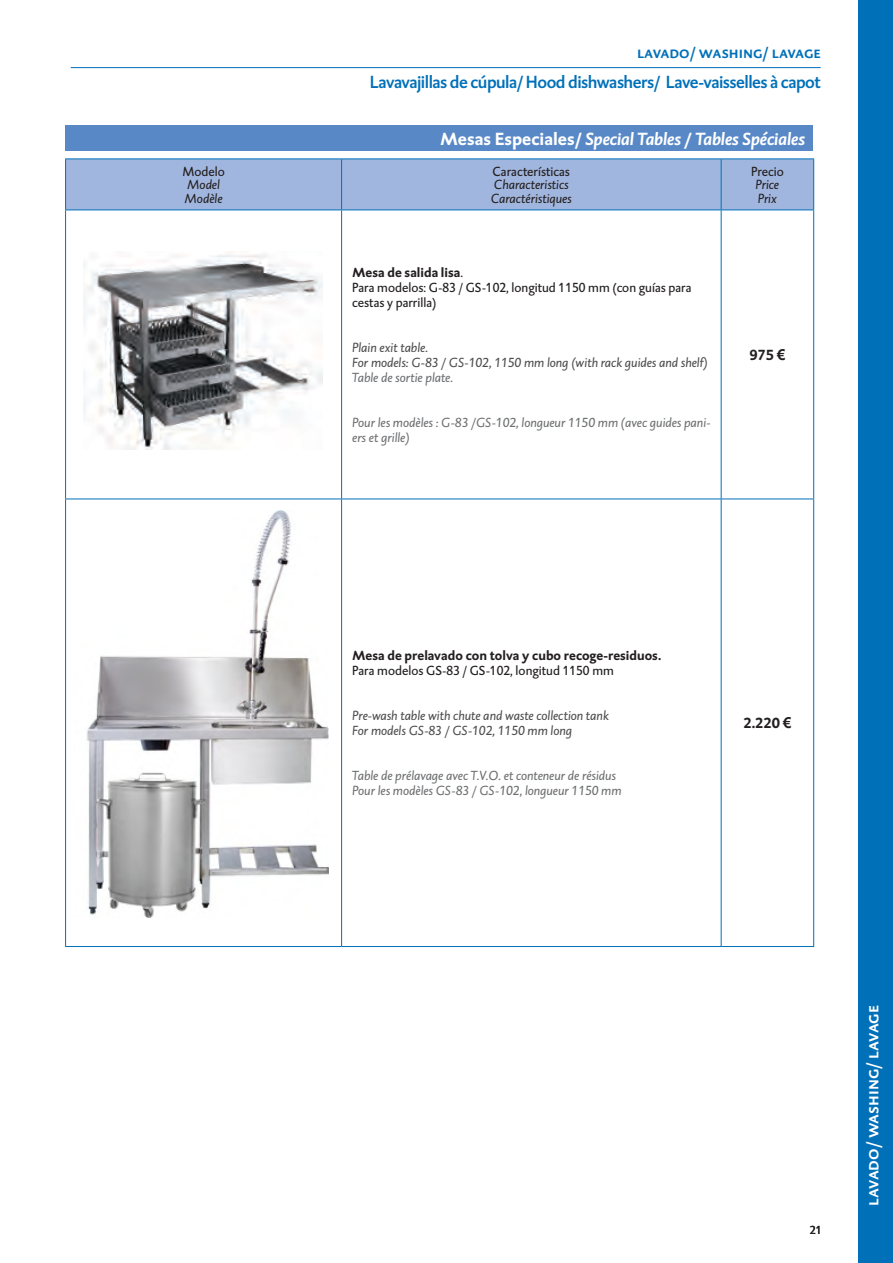
<style>
.page{position:relative;width:893px;height:1263px;background:#fff}
.page>*{position:absolute;margin:0;border:0;box-sizing:border-box;transform-origin:0 0}
.t1{font:500 18px "DTL Caspari T";letter-spacing:-.03em;color:#0070b9}
.t2{font:italic 700 18px "DTL Caspari T";letter-spacing:-.005em;color:#fff}
.t3{font:500 18px "DTL Caspari T Caps";color:#fff}
.t4{font:500 16.5px "DTL Caspari T Caps";color:#0070b9}
.t5{font:700 15px "DTL Caspari T";color:#231f20}
.t6{font:italic 13.5px/15px "DTL Caspari T";letter-spacing:-.005em;color:#6d6f71}
.t7{font:13.5px/15px "DTL Caspari T";color:#231f20}
.t8{font:italic 13.5px/15px "DTL Caspari T";letter-spacing:-.005em;color:#4d4d4f}
.t9{font:italic 13.5px/13.5px "DTL Caspari T";letter-spacing:-.005em;color:#231f20}
.t10{font:700 13.5px "DTL Caspari T";color:#231f20}
.t11{font:12px "DTL Caspari T";color:#231f20}
.s1{font-style:normal}
.s2{font-weight:700}
.s3{font-family:"Arial"}
</style>
<div class="page">
<div style="left:859px;top:0;width:34px;height:1263px;background:#0070b9"></div>
<hr style="left:71px;top:67px;width:750px;height:1px;background:#0070b9">
<div style="left:65px;top:126px;width:748px;height:25px;background:#5888c6"></div>
<div style="left:66px;top:160px;width:747px;height:50px;background:#a1b6de"></div>
<hr style="left:65px;top:159px;width:277px;height:1px;background:#0070b9">
<hr style="left:65px;top:159px;width:1px;height:51px;background:#0070b9">
<hr style="left:342px;top:159px;width:379px;height:1px;background:#0070b9">
<hr style="left:341px;top:159px;width:1px;height:51px;background:#0070b9">
<hr style="left:721px;top:159px;width:93px;height:1px;background:#0070b9">
<hr style="left:721px;top:159px;width:1px;height:51px;background:#0070b9">
<hr style="left:813px;top:159px;width:1px;height:51px;background:#0070b9">
<hr style="left:65px;top:210px;width:277px;height:1px;background:#0070b9">
<hr style="left:65px;top:210px;width:1px;height:289px;background:#0070b9">
<hr style="left:342px;top:210px;width:379px;height:1px;background:#0070b9">
<hr style="left:341px;top:210px;width:1px;height:289px;background:#0070b9">
<hr style="left:721px;top:210px;width:93px;height:1px;background:#0070b9">
<hr style="left:813px;top:210px;width:1px;height:289px;background:#0070b9">
<hr style="left:65px;top:499px;width:277px;height:1px;background:#0070b9">
<hr style="left:65px;top:499px;width:1px;height:447px;background:#0070b9">
<hr style="left:342px;top:499px;width:379px;height:1px;background:#0070b9">
<hr style="left:341px;top:499px;width:1px;height:447px;background:#0070b9">
<hr style="left:721px;top:499px;width:93px;height:1px;background:#0070b9">
<hr style="left:813px;top:499px;width:1px;height:447px;background:#0070b9">
<hr style="left:65px;top:946px;width:277px;height:1px;background:#0070b9">
<hr style="left:342px;top:946px;width:379px;height:1px;background:#0070b9">
<hr style="left:721px;top:946px;width:93px;height:1px;background:#0070b9">
<hr style="left:721px;top:210px;width:1px;height:289px;background:#0070b9">
<hr style="left:721px;top:499px;width:1px;height:447px;background:#0070b9">
<img style="left:83px;top:251px;width:239px;height:199px">
<img style="left:86px;top:511px;width:242px;height:407px">
<p class="t7" style="left:182px;top:164px;width:44px">Modelo</p>
<p class="t9" style="left:185px;top:178px;width:40px">Model<br>Modèle</p>
<p class="t4" style="left:637px;top:42px;width:185px">lavado/ washing/ lavage</p>
<h1 class="t1" style="left:370px;top:71px;width:452px">Lavavajillas de cúpula/ Hood dishwashers/ Lave-vaisselles à capot</h1>
<h1 class="t2" style="left:440px;top:127px;width:366px"><span class="s1">Mesas Especiales/</span> Special Tables / Tables Spéciales</h1>
<p class="t7" style="left:493px;top:164px;width:79px">Características</p>
<p class="t9" style="left:491px;top:178px;width:83px">Characteristics<br>Caractéristiques</p>
<p class="t7" style="left:352px;top:265px;width:341px"><span class="s2">Mesa de salida lisa</span>.<br>Para modelos: G-83 / GS-102, longitud 1150 mm (con guías para cestas y parrilla)</p>
<p class="t8" style="left:352px;top:340px;width:357px">Plain exit table.<br>For models: G-83 / GS-102, 1150 mm long (with rack guides and shelf)</p>
<p class="t6" style="left:352px;top:370px;width:102px">Table de sortie plate.</p>
<p class="t6" style="left:352px;top:415px;width:360px">Pour les modèles : G-83 /GS-102, longueur 1150 mm (avec guides pani&shy;ers et grille)</p>
<p class="t7" style="left:751px;top:164px;width:34px">Precio</p>
<p class="t9" style="left:756px;top:178px;width:25px">Price<br>Prix</p>
<p class="t5" style="left:749px;top:345px;width:38px">975 <span class="s3">€</span></p>
<p class="t10" style="left:352px;top:646px;width:311px">Mesa de prelavado con tolva y cubo recoge-residuos.</p>
<p class="t7" style="left:352px;top:663px;width:263px">Para modelos GS-83 / GS-102, longitud 1150 mm</p>
<p class="t8" style="left:352px;top:708px;width:258px">Pre-wash table with chute and waste collection tank<br>For models GS-83 / GS-102, 1150 mm long</p>
<p class="t6" style="left:352px;top:768px;width:271px">Table de prélavage avec T.V.O. et conteneur de résidus<br>Pour les modèles GS-83 / GS-102, longueur 1150 mm</p>
<p class="t5" style="left:743px;top:713px;width:49px">2.220 <span class="s3">€</span></p>
<p class="t11" style="left:810px;top:1223px;width:13px">21</p>
<h1 class="t3" style="left:861px;top:1206px;width:202px;rotate:-90deg">lavado/ washing/ lavage</h1>
</div>
